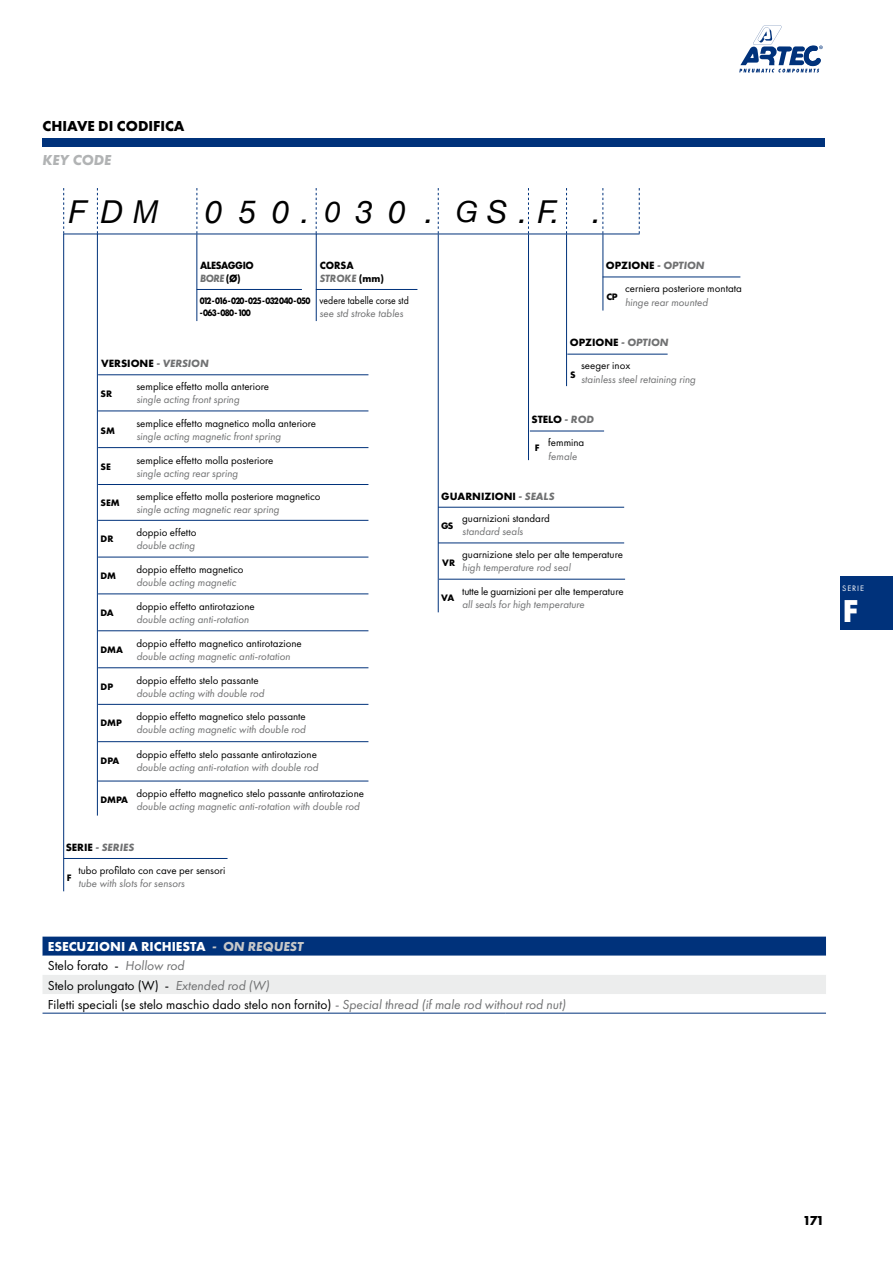
<style>
.page{position:relative;width:893px;height:1263px;background:#fff}
.page>*{position:absolute;margin:0;border:0;box-sizing:border-box;transform-origin:0 0}
.t1{font:700 32.85px "Futura PT";color:#fff}
.t2{font:italic 31.65px "Helvetica Neue";letter-spacing:.47em;color:#000}
.t3{font:700 15px "Futura PT";color:#000}
.t4{font:italic 700 15px "Futura PT";color:#b1b3b4}
.t5{font:13.5px/19px "Futura PT";color:#000}
.t6{font:700 13.5px "Futura PT";color:#000}
.t7{font:10.95px/23.2px "Futura PT";color:#000}
.t8{font:italic 10.95px "Futura PT";color:#707172}
.t9{font:700 10.95px "Futura PT";color:#000}
.t10{font:10.95px "Futura PT";letter-spacing:-.02em;color:#000}
.t11{font:10.95px "Futura PT";color:#000;scale:.89 1}
.t12{font:700 10.95px/13px "Futura PT";letter-spacing:-.04em;color:#000;scale:.93 1}
.t13{font:700 10.95px/13px "Futura PT";color:#000;scale:.94 1}
.t14{font:italic 700 10.95px "Futura PT";color:#707172}
.t15{font:700 9.75px "Futura PT";letter-spacing:-.075em;color:#000}
.t16{font:700 9.75px "Futura PT";letter-spacing:-.075em;color:#000;scale:.85 1}
.t17{font:700 9.75px "Futura PT";letter-spacing:-.075em;color:#000;scale:.86 1}
.t18{font:8.25px "Futura PT";letter-spacing:.11em;color:#fff}
.s1{font-size:29.1px}
.s2{font-style:italic;color:#707172}
.s3{font-style:normal;color:#000}
.s4{font-weight:700}
.s5{font-weight:700;font-style:italic;color:#707172}
.s6{font-weight:700;color:#fff}
.s7{font-weight:700;font-style:italic;color:#c6c7c8}
</style>
<div class="page">
<svg style="left:739px;top:26px;width:84px;height:47px"></svg>
<div style="left:840px;top:576px;width:53px;height:53px;background:#00327b"></div>
<div style="left:43px;top:138px;width:782px;height:9px;background:#00327b"></div>
<svg style="left:43px;top:936px;width:783px;height:77px"></svg>
<hr style="left:43px;top:1013px;width:463px;height:1px;background:#00327b">
<hr style="left:506px;top:1013px;width:320px;height:1px;background:#00327b">
<hr style="left:438px;top:234px;width:1px;height:378px;background:#00327b">
<hr style="left:63px;top:234px;width:1px;height:657px;background:#00327b">
<hr style="left:97px;top:234px;width:1px;height:581px;background:#00327b">
<hr style="left:528px;top:234px;width:1px;height:226px;background:#00327b">
<svg style="left:63px;top:188px;width:1px;height:46px"></svg>
<svg style="left:97px;top:188px;width:1px;height:46px"></svg>
<hr style="left:197px;top:234px;width:1px;height:87px;background:#00327b">
<hr style="left:197px;top:289px;width:105px;height:1px;background:#00327b">
<svg style="left:197px;top:188px;width:1px;height:46px"></svg>
<hr style="left:316px;top:289px;width:101px;height:1px;background:#00327b">
<hr style="left:316px;top:234px;width:1px;height:87px;background:#00327b">
<svg style="left:316px;top:188px;width:1px;height:46px"></svg>
<svg style="left:438px;top:188px;width:1px;height:46px"></svg>
<svg style="left:528px;top:188px;width:1px;height:46px"></svg>
<svg style="left:566px;top:188px;width:1px;height:46px"></svg>
<hr style="left:64px;top:234px;width:576px;height:1px;background:#00327b">
<hr style="left:438px;top:507px;width:186px;height:1px;background:#00327b">
<hr style="left:438px;top:543px;width:186px;height:1px;background:#00327b">
<hr style="left:439px;top:579px;width:186px;height:1px;background:#00327b">
<hr style="left:603px;top:234px;width:1px;height:77px;background:#00327b">
<svg style="left:603px;top:188px;width:1px;height:46px"></svg>
<svg style="left:639px;top:188px;width:1px;height:46px"></svg>
<hr style="left:603px;top:277px;width:137px;height:1px;background:#00327b">
<hr style="left:98px;top:374px;width:270px;height:1px;background:#00327b">
<hr style="left:98px;top:411px;width:270px;height:1px;background:#00327b">
<hr style="left:98px;top:447px;width:270px;height:1px;background:#00327b">
<hr style="left:98px;top:484px;width:270px;height:1px;background:#00327b">
<hr style="left:98px;top:520px;width:270px;height:1px;background:#00327b">
<hr style="left:98px;top:557px;width:270px;height:1px;background:#00327b">
<hr style="left:98px;top:594px;width:270px;height:1px;background:#00327b">
<hr style="left:98px;top:630px;width:270px;height:1px;background:#00327b">
<hr style="left:98px;top:667px;width:270px;height:1px;background:#00327b">
<hr style="left:98px;top:704px;width:270px;height:1px;background:#00327b">
<hr style="left:98px;top:741px;width:270px;height:1px;background:#00327b">
<hr style="left:98px;top:781px;width:270px;height:1px;background:#00327b">
<hr style="left:566px;top:234px;width:1px;height:152px;background:#00327b">
<hr style="left:567px;top:354px;width:101px;height:1px;background:#00327b">
<hr style="left:530px;top:431px;width:74px;height:1px;background:#00327b">
<hr style="left:64px;top:858px;width:164px;height:1px;background:#00327b">
<h3 class="t3" style="left:43px;top:116px;width:144px">CHIAVE DI CODIFICA</h3>
<h3 class="t4" style="left:43px;top:151px;width:71px">KEY CODE</h3>
<h2 class="t2" style="left:69px;top:189px;width:91px">FDM</h2>
<h2 class="t2" style="left:205px;top:189px;width:398px">050.<span class="s1">0</span>30 . <span class="s1">G</span>S.F. .</h2>
<p class="t12" style="left:200px;top:259px;width:59px">ALESAGGIO<br><span class="s2">BORE</span> (Ø)</p>
<p class="t16" style="left:200px;top:294px;width:132px">012 - 016 - 020 - 025 - 032 040 - 050</p>
<p class="t17" style="left:200px;top:306px;width:61px">- 063 - 080 - 100</p>
<p class="t13" style="left:320px;top:259px;width:70px">CORSA<br><span class="s2">STROKE</span> (mm)</p>
<p class="t11" style="left:319px;top:294px;width:102px">vedere tabelle corse std</p>
<p class="t8" style="left:319px;top:307px;width:85px">see std stroke tables</p>
<p class="t9" style="left:606px;top:259px;width:100px">OPZIONE <span class="s2">- OPTION</span></p>
<p class="t15" style="left:606px;top:290px;width:13px">CP</p>
<p class="t7" style="left:625px;top:277px;width:118px">cerniera posteriore montata</p>
<p class="t8" style="left:625px;top:295px;width:84px">hinge rear mounted</p>
<p class="t9" style="left:101px;top:356px;width:109px">VERSIONE <span class="s2">- VERSION</span></p>
<p class="t15" style="left:101px;top:388px;width:13px">SR</p>
<p class="t7" style="left:136px;top:375px;width:134px">semplice effetto molla anteriore</p>
<p class="t8" style="left:136px;top:393px;width:105px">single acting front spring</p>
<p class="t15" style="left:101px;top:424px;width:16px">SM</p>
<p class="t15" style="left:101px;top:461px;width:12px">SE</p>
<p class="t15" style="left:101px;top:496px;width:21px">SEM</p>
<p class="t15" style="left:101px;top:532px;width:14px">DR</p>
<p class="t15" style="left:101px;top:569px;width:17px">DM</p>
<p class="t15" style="left:101px;top:606px;width:15px">DA</p>
<p class="t15" style="left:101px;top:644px;width:24px">DMA</p>
<p class="t15" style="left:101px;top:681px;width:14px">DP</p>
<p class="t15" style="left:101px;top:717px;width:23px">DMP</p>
<p class="t15" style="left:101px;top:754px;width:20px">DPA</p>
<p class="t15" style="left:101px;top:793px;width:29px">DMPA</p>
<p class="t7" style="left:136px;top:412px;width:181px">semplice effetto magnetico molla anteriore</p>
<p class="t8" style="left:136px;top:430px;width:146px">single acting magnetic front spring</p>
<p class="t7" style="left:136px;top:448px;width:139px">semplice effetto molla posteriore</p>
<p class="t8" style="left:136px;top:467px;width:103px">single acting rear spring</p>
<p class="t7" style="left:136px;top:484px;width:186px">semplice effetto molla posteriore magnetico</p>
<p class="t8" style="left:136px;top:502px;width:144px">single acting magnetic rear spring</p>
<p class="t7" style="left:136px;top:520px;width:62px">doppio effetto</p>
<p class="t8" style="left:136px;top:539px;width:60px">double acting</p>
<p class="t7" style="left:136px;top:557px;width:109px">doppio effetto magnetico</p>
<p class="t8" style="left:136px;top:576px;width:101px">double acting magnetic</p>
<p class="t7" style="left:136px;top:595px;width:120px">doppio effetto antirotazione</p>
<p class="t8" style="left:136px;top:613px;width:114px">double acting anti-rotation</p>
<p class="t7" style="left:136px;top:632px;width:167px">doppio effetto magnetico antirotazione</p>
<p class="t8" style="left:136px;top:650px;width:155px">double acting magnetic anti-rotation</p>
<p class="t7" style="left:136px;top:669px;width:124px">doppio effetto stelo passante</p>
<p class="t8" style="left:136px;top:687px;width:129px">double acting with double rod</p>
<p class="t7" style="left:136px;top:705px;width:171px">doppio effetto magnetico stelo passante</p>
<p class="t8" style="left:136px;top:723px;width:171px">double acting magnetic with double rod</p>
<p class="t7" style="left:136px;top:742px;width:182px">doppio effetto stelo passante antirotazione</p>
<p class="t8" style="left:136px;top:760px;width:183px">double acting anti-rotation with double rod</p>
<p class="t7" style="left:136px;top:782px;width:229px">doppio effetto magnetico stelo passante antirotazione</p>
<p class="t8" style="left:136px;top:800px;width:225px">double acting magnetic anti-rotation with double rod</p>
<p class="t14" style="left:66px;top:840px;width:70px"><span class="s3">SERIE</span> - SERIES</p>
<p class="t15" style="left:67px;top:871px;width:6px">F</p>
<p class="t7" style="left:78px;top:858px;width:148px">tubo profilato con cave per sensori</p>
<p class="t8" style="left:78px;top:877px;width:108px">tube with slots for sensors</p>
<p class="t9" style="left:570px;top:336px;width:100px">OPZIONE <span class="s2">- OPTION</span></p>
<p class="t7" style="left:581px;top:354px;width:51px">seeger inox</p>
<p class="t8" style="left:581px;top:372px;width:116px">stainless steel retaining ring</p>
<p class="t15" style="left:570px;top:368px;width:7px">S</p>
<p class="t7" style="left:548px;top:408px;width:47px;text-indent:-17px"><span class="s4">STELO</span> <span class="s5">- ROD </span>femmina</p>
<p class="t8" style="left:548px;top:449px;width:30px">female</p>
<p class="t15" style="left:535px;top:442px;width:6px">F</p>
<p class="t9" style="left:441px;top:489px;width:115px">GUARNIZIONI <span class="s2">- SEALS</span></p>
<p class="t15" style="left:441px;top:520px;width:14px">GS</p>
<p class="t7" style="left:462px;top:507px;width:89px">guarnizioni standard</p>
<p class="t8" style="left:462px;top:525px;width:62px">standard seals</p>
<p class="t7" style="left:462px;top:543px;width:162px">guarnizione stelo per alte temperature</p>
<p class="t8" style="left:462px;top:561px;width:110px">high temperature rod seal</p>
<p class="t15" style="left:442px;top:557px;width:14px">VR</p>
<p class="t15" style="left:441px;top:591px;width:15px">VA</p>
<p class="t10" style="left:462px;top:585px;width:163px">tutte le guarnizioni per alte temperature</p>
<p class="t8" style="left:462px;top:598px;width:124px">all seals for high temperature</p>
<p class="t5" style="left:48px;top:937px;width:519px"><span class="s6">ESECUZIONI A RICHIESTA</span> <span class="s7">- ON REQUEST<br></span>Stelo forato - <span class="s2">Hollow rod<br></span>Stelo prolungato (W) - <span class="s2">Extended rod (W)<br></span>Filetti speciali (se stelo maschio dado stelo non fornito) <span class="s2">- Special thread (if male rod without rod nut)</span></p>
<p class="t18" style="left:842px;top:583px;width:23px">SERIE</p>
<h1 class="t1" style="left:842px;top:590px;width:17px">F</h1>
<p class="t6" style="left:803px;top:1212px;width:23px">171</p>
</div>
